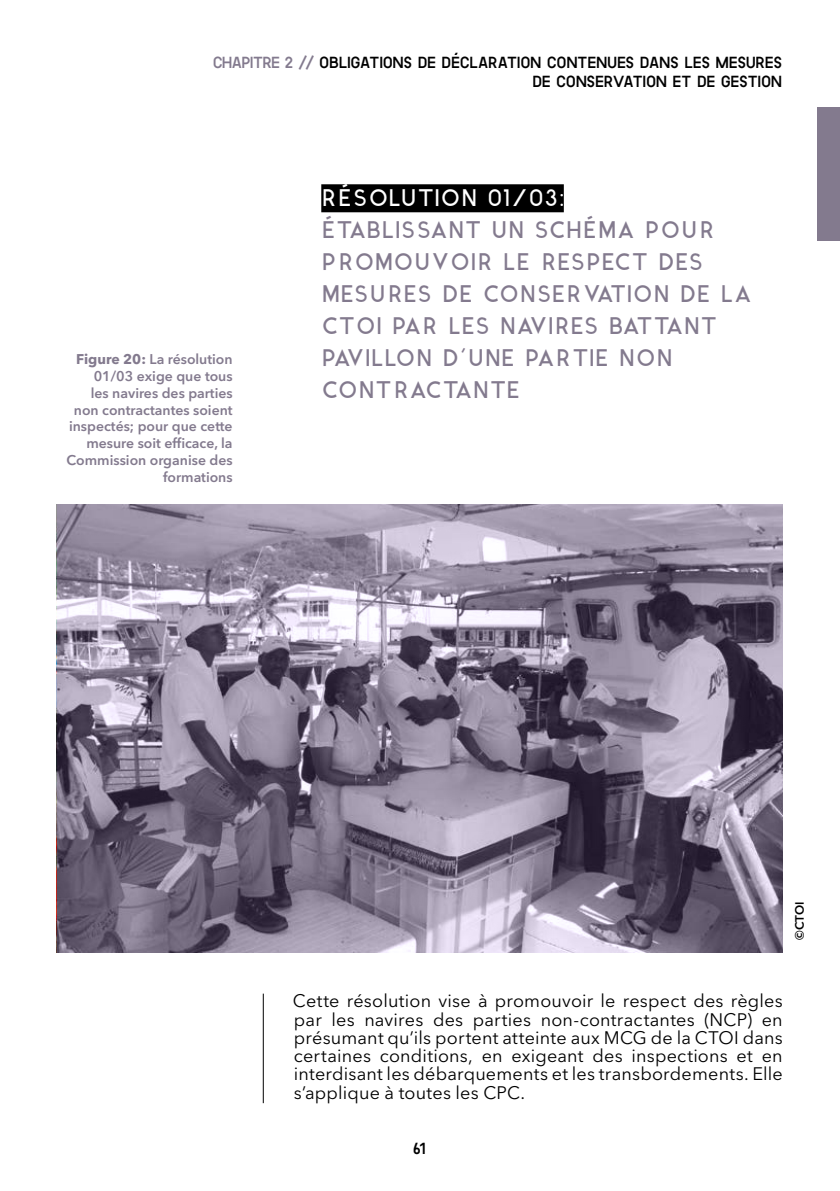
<style>
.page{position:relative;width:840px;height:1191px;background:#fff}
.page>*{position:absolute;margin:0;border:0;box-sizing:border-box;transform-origin:0 0}
.t1{font:24px/32px "Ikaros";letter-spacing:.07em;color:#837a8e}
.t2{font:24px "Ikaros";letter-spacing:.09em;color:#fff}
.t3{font:18px/18.4px "Avenir Next LT Pro";letter-spacing:.01em;color:#000;text-align:justify}
.t4{font:16px/19.2px "koliko";letter-spacing:.045em;color:#000;text-align:right}
.t5{font:600 14px/16.8px "Avenir Next LT Pro";color:#837a8e;text-align:right}
.t6{font:600 12px "Avenir Next LT Pro";color:#000}
.s1{color:#837a8e}
.s2{font-weight:700}
</style>
<div class="page">
<div style="left:321px;top:184px;width:242px;height:28px;background:#000"></div>
<img style="left:57px;top:505px;width:725px;height:447px">
<hr style="left:262px;top:993px;width:1px;height:110px;background:#000">
<div style="left:816px;top:108px;width:23px;height:133px;background:#837a8e"></div>
<p class="t4" style="left:213px;top:53px;width:569px"><span class="s1">CHAPITRE 2 //</span> OBLIGATIONS DE DÉCLARATION CONTENUES DANS LES MESURES<br>DE CONSERVATION ET DE GESTION</p>
<p class="t5" style="left:67px;top:351px;width:167px"><span class="s2">Figure 20:</span> La résolution<br>01/03 exige que tous<br>les navires des parties non contractantes soient inspectés; pour que cette mesure soit efficace, la<br>Commission organise des formations</p>
<h1 class="t2" style="left:321px;top:184px;width:244px">RÉSOLUTION 01/03:</h1>
<h1 class="t1" style="left:322px;top:214px;width:430px">ÉTABLISSANT UN SCHÉMA POUR<br>PROMOUVOIR LE RESPECT DES<br>MESURES DE CONSERVATION DE LA<br>CTOI PAR LES NAVIRES BATTANT<br>PAVILLON D’UNE PARTIE NON<br>CONTRACTANTE</h1>
<p class="t6" style="left:791px;top:939px;width:39px;rotate:-90deg">©CTOI</p>
<p class="t3" style="left:292px;top:991px;width:491px">Cette résolution vise à promouvoir le respect des règles par les navires des parties non-contractantes (NCP) en présumant qu’ils portent atteinte aux MCG de la CTOI dans certaines conditions, en exigeant des inspections et en interdisant les débarquements et les transbordements. Elle s’applique à toutes les CPC.</p>
<p class="t4" style="left:413px;top:1139px;width:13px">61</p>
</div>
